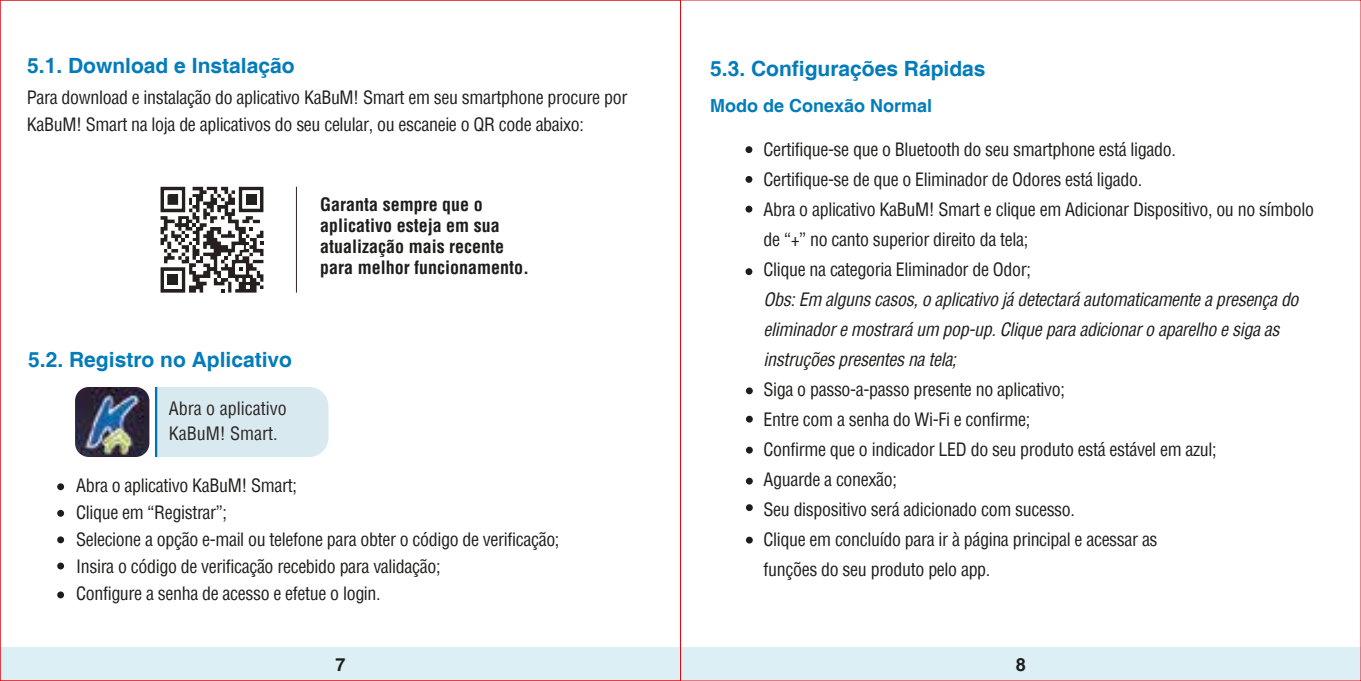
<style>
.page{position:relative;width:1361px;height:681px;background:#fff}
.page>*{position:absolute;margin:0;border:0;box-sizing:border-box;transform-origin:0 0}
.t1{font:700 21px "Helvetica";color:#037cb9}
.t2{font:condensed 18px/30px "Helvetica";letter-spacing:-.02em;color:#1d1d1b}
.t3{font:italic condensed 18px/30px "Helvetica";letter-spacing:-.02em;color:#1d1d1b}
.t4{font:700 condensed 18px/21px "Helvetica";color:#1d1d1b}
.t5{font:condensed 18px/24.9px "Helvetica";color:#2a2323}
.t6{font:700 18px "Helvetica";color:#037cb9}
.t7{font:700 18px "Helvetica";color:#1d1d1b}
</style>
<div class="page">
<div style="left:0;top:647px;width:680px;height:33px;background:#dceff5"></div>
<div style="left:681px;top:647px;width:680px;height:33px;background:#dceff5"></div>
<div style="left:57px;top:483px;width:7px;height:7px;background:#1d1d1b;border-radius:50%"></div>
<div style="left:57px;top:509px;width:7px;height:7px;background:#1d1d1b;border-radius:50%"></div>
<div style="left:57px;top:562px;width:7px;height:7px;background:#1d1d1b;border-radius:50%"></div>
<div style="left:745px;top:146px;width:7px;height:7px;background:#1d1d1b;border-radius:50%"></div>
<div style="left:745px;top:176px;width:7px;height:7px;background:#1d1d1b;border-radius:50%"></div>
<div style="left:745px;top:206px;width:7px;height:6px;background:#1d1d1b;border-radius:50%"></div>
<div style="left:745px;top:268px;width:7px;height:7px;background:#1d1d1b;border-radius:50%"></div>
<div style="left:746px;top:387px;width:7px;height:7px;background:#1d1d1b;border-radius:50%"></div>
<div style="left:57px;top:536px;width:7px;height:7px;background:#1d1d1b;border-radius:50%"></div>
<div style="left:57px;top:591px;width:7px;height:7px;background:#1d1d1b;border-radius:50%"></div>
<div style="left:746px;top:415px;width:7px;height:7px;background:#1d1d1b;border-radius:50%"></div>
<div style="left:746px;top:446px;width:7px;height:7px;background:#1d1d1b;border-radius:50%"></div>
<div style="left:746px;top:477px;width:7px;height:7px;background:#1d1d1b;border-radius:50%"></div>
<div style="left:746px;top:504px;width:7px;height:7px;background:#1d1d1b;border-radius:50%"></div>
<div style="left:746px;top:536px;width:7px;height:7px;background:#1d1d1b;border-radius:50%"></div>
<svg style="left:160px;top:186px;width:104px;height:107px"></svg>
<hr style="left:296px;top:187px;width:1px;height:105px;background:#2a2323">
<div style="left:157px;top:387px;width:171px;height:70px;background:#d8eaf0"></div>
<img style="left:75px;top:387px;width:74px;height:70px">
<hr style="left:155px;top:387px;width:2px;height:70px;background:#0275ad">
<p class="t1" style="left:27px;top:53px;width:269px">5.1. Download e Instalação</p>
<p class="t2" style="left:27px;top:84px;width:602px;line-height:27px">Para download e instalação do aplicativo KaBuM! Smart em seu smartphone procure por<br>KaBuM! Smart na loja de aplicativos do seu celular, ou escaneie o QR code abaixo:</p>
<p class="t4" style="left:320px;top:194px;width:210px">Garanta sempre que o aplicativo esteja em sua atualização mais recente para melhor funcionamento.</p>
<p class="t1" style="left:28px;top:346px;width:265px">5.2. Registro no Aplicativo</p>
<p class="t5" style="left:169px;top:395px;width:119px">Abra o aplicativo<br>KaBuM! Smart.</p>
<p class="t2" style="left:76px;top:471px;width:485px;line-height:27px">Abra o aplicativo KaBuM! Smart;<br>Clique em “Registrar”;<br>Selecione a opção e-mail ou telefone para obter o código de verificação; Insira o código de verificação recebido para validação;<br>Configure a senha de acesso e efetue o login.</p>
<p class="t1" style="left:710px;top:55px;width:277px">5.3. Configurações Rápidas</p>
<p class="t6" style="left:710px;top:94px;width:224px">Modo de Conexão Normal</p>
<p class="t2" style="left:763px;top:134px;width:552px">Certifique-se que o Bluetooth do seu smartphone está ligado.<br>Certifique-se de que o Eliminador de Odores está ligado.<br>Abra o aplicativo KaBuM! Smart e clique em Adicionar Dispositivo, ou no símbolo de “+” no canto superior direito da tela;<br>Clique na categoria Eliminador de Odor;</p>
<p class="t3" style="left:763px;top:284px;width:536px">Obs: Em alguns casos, o aplicativo já detectará automaticamente a presença do eliminador e mostrará um pop-up. Clique para adicionar o aparelho e siga as instruções presentes na tela;</p>
<p class="t2" style="left:763px;top:374px;width:454px">Siga o passo-a-passo presente no aplicativo;<br>Entre com a senha do Wi-Fi e confirme;<br>Confirme que o indicador LED do seu produto está estável em azul; Aguarde a conexão;<br>Seu dispositivo será adicionado com sucesso.<br>Clique em concluído para ir à página principal e acessar as<br>funções do seu produto pelo app.</p>
<p class="t7" style="left:335px;top:653px;width:12px">7</p>
<p class="t7" style="left:1016px;top:653px;width:12px">8</p>
</div>
